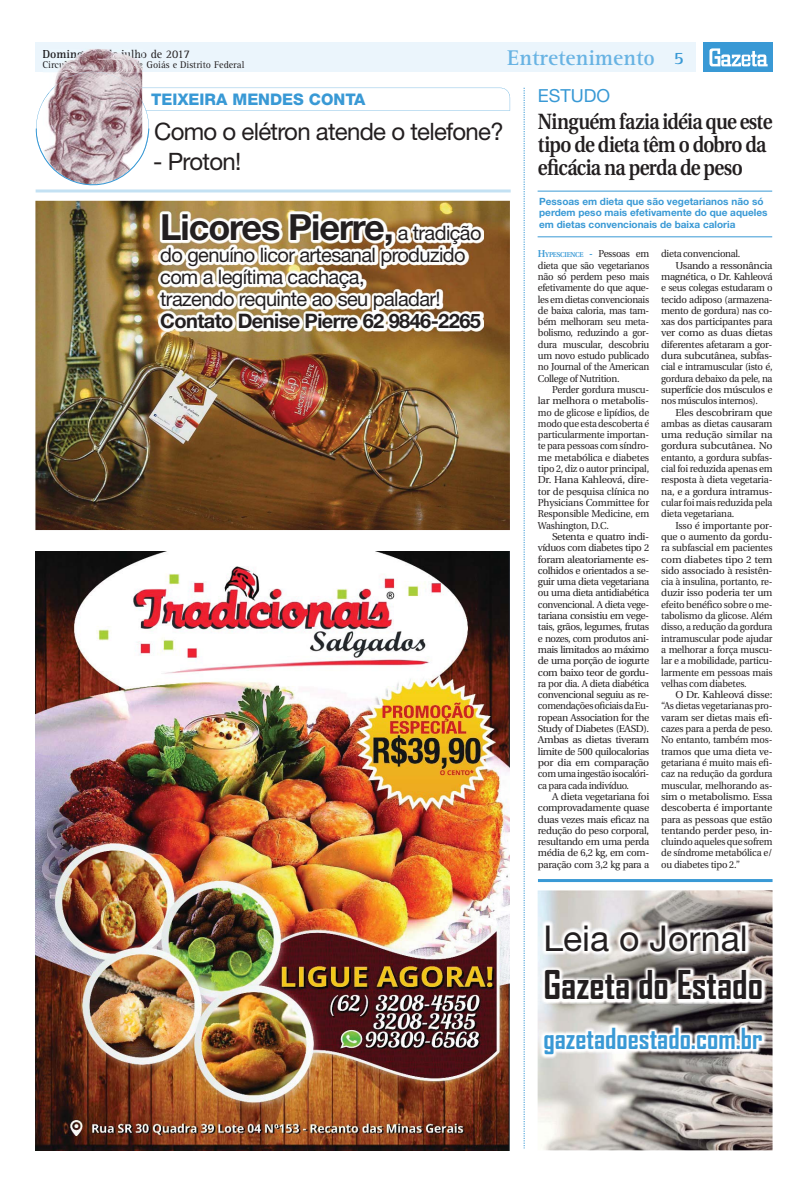
<style>
.page{position:relative;width:808px;height:1191px;background:#fff}
.page>*{position:absolute;margin:0;border:0;box-sizing:border-box;transform-origin:0 0}
.t1{font:700 38px "Agency FB";color:#231f20}
.t2{font:700 36px "Helvetica Neue";letter-spacing:-.03em;color:#231f20}
.t3{font:35.6px "Helvetica Neue";color:#231f20}
.t4{font:700 27.8px "Agency FB";color:#3999d5}
.t5{font:24px "Helvetica Neue";letter-spacing:-.03em;color:#231f20}
.t6{font:600 22px/23px "Utopia";letter-spacing:-.035em;color:#231f20;scale:.86 1}
.t7{font:700 22px "Rotis Serif";color:#68b3e3}
.t8{font:20px/22px "Helvetica Neue";letter-spacing:-.03em;color:#231f20}
.t9{font:700 20px "Helvetica Neue";letter-spacing:-.03em;color:#231f20}
.t10{font:18px "Helvetica Neue";color:#3999d5}
.t11{font:700 18px "Rotis Serif";color:#3999d5}
.t12{font:800 16px "Helvetica Neue";color:#3999d5}
.t13{font:12px "Rotis Serif";color:#1e1d20}
.t14{font:10px/11.3px "Utopia";letter-spacing:-.02em;color:#231f20;text-align:justify;scale:.95 1}
.t15{font:10px/11.3px "Utopia";letter-spacing:-.02em;color:#231f20;text-align:justify;scale:1.04 1}
.t16{font:10px/11.3px "Utopia";letter-spacing:-.02em;color:#231f20;text-align:justify}
.t17{font:10px "Utopia";letter-spacing:-.02em;color:#231f20;scale:.96 1}
.t18{font:700 10px/11.3px "Helvetica Neue";color:#3999d5}
.t19{font:10px "Rotis Serif";color:#231f20}
.t20{font:10px "Utopia";letter-spacing:-.02em;color:#231f20;scale:.94 1}
.t21{font:600 7px "Utopia";letter-spacing:-.045em;color:#3999d5;scale:.95 1}
.s1{font-weight:700}
.s2{font-weight:700;color:#e1d9dc}
.s3{font-weight:700;color:#beadb4}
.s4{color:#c2b0b7}
.s5{color:#231f20}
.s6{color:#1e1d20}
.s7{color:#ddd4d8}
.s8{color:#cbbdc2}
.s9{color:#b59da4}
.s10{color:#8e5c65}
.s11{color:#9b7981}
.s12{color:#956e77}
.s13{color:#a28992}
.s14{color:#cfc1c7}
.s15{color:#d8ccd0}
.s16{color:#c4c2c5}
.s17{font-weight:400;font-size:20px}
.s18{font-size:10px}
.s19{font-weight:400;font-size:10px;color:#231f20}
</style>
<div class="page">
<img style="left:35px;top:201px;width:475px;height:329px">
<div style="left:35px;top:43px;width:661px;height:29px;background:#ebf5fc"></div>
<div style="left:703px;top:43px;width:69px;height:29px;background:#3999d5"></div>
<svg style="left:709px;top:48px;width:59px;height:18px"></svg>
<svg style="left:524px;top:88px;width:1px;height:1060px"></svg>
<hr style="left:538px;top:191px;width:234px;height:1px;background:#3999d5">
<hr style="left:538px;top:236px;width:234px;height:1px;background:#3999d5">
<hr style="left:36px;top:189px;width:475px;height:3px;background:#c3e1f3">
<img style="left:58px;top:49px;width:84px;height:23px">
<img style="left:58px;top:50px;width:35px;height:10px">
<img style="left:97px;top:49px;width:45px;height:11px">
<img style="left:58px;top:61px;width:84px;height:9px">
<svg style="left:36px;top:72px;width:474px;height:121px"></svg>
<img style="left:538px;top:890px;width:234px;height:260px">
<img style="left:541px;top:921px;width:225px;height:82px">
<img style="left:540px;top:1023px;width:226px;height:35px">
<hr style="left:538px;top:879px;width:234px;height:3px;background:#3999d5">
<img style="left:157px;top:212px;width:327px;height:120px">
<img style="left:35px;top:551px;width:475px;height:599px">
<p class="t13" style="left:43px;top:49px;width:149px"><span class="s1">Doming</span><span class="s2">o</span><span class="s3">,</span> <span class="s4">2</span> de julho <span class="s5">de 2017</span></p>
<p class="t19" style="left:43px;top:61px;width:203px"><span class="s6">Circul</span><span class="s7">aç</span><span class="s8">ão</span> <span class="s9">n</span><span class="s10">o</span> <span class="s11">Es</span><span class="s12">t</span><span class="s13">a</span><span class="s14">do</span> <span class="s15">d</span><span class="s16">e</span> Goiás e Distrito Federal</p>
<h3 class="t7" style="left:507px;top:50px;width:149px">Entretenimento</h3>
<h3 class="t11" style="left:674px;top:52px;width:12px">5</h3>
<h3 class="t12" style="left:151px;top:94px;width:216px">TEIXEIRA MENDES CONTA</h3>
<h3 class="t5" style="left:154px;top:123px;width:351px">Como o elétron atende o telefone?</h3>
<h3 class="t5" style="left:153px;top:153px;width:90px">- Proton!</h3>
<h2 class="t2" style="left:160px;top:214px;width:323px">Licores Pierre, <span class="s17">a tradição</span></h2>
<h3 class="t8" style="left:160px;top:246px;width:307px">do genuíno licor artesanal produzido com a legítima cachaça,<br>trazendo requinte ao seu paladar!</h3>
<h3 class="t9" style="left:160px;top:314px;width:322px">Contato Denise Pierre 62 9846-2265</h3>
<h3 class="t10" style="left:538px;top:89px;width:74px">ESTUDO</h3>
<h3 class="t6" style="left:538px;top:112px;width:274px">Ninguém fazia idéia que este tipo de dieta têm o dobro da eficácia na perda de peso</h3>
<p class="t18" style="left:539px;top:197px;width:230px">Pessoas em dieta que são vegetarianos não só perdem peso mais efetivamente do que aqueles em dietas convencionais de baixa caloria</p>
<p class="t21" style="left:538px;top:252px;width:119px"><span class="s18">H</span>YPESCIENCE <span class="s18">-</span> <span class="s19">Pessoas em</span></p>
<p class="t14" style="left:538px;top:260px;width:119px">dieta que são vegetarianos não só perdem peso mais efetivamente do que aque&shy;les em dietas convencionais de baixa caloria, mas tam&shy;bém melhoram seu meta&shy;bolismo, reduzindo a gor&shy;dura muscular, descobriu um novo estudo publicado no Journal of the American College of Nutrition.</p>
<p class="t14" style="left:538px;top:385px;width:119px;text-indent:14px">Perder gordura muscu&shy;lar melhora o metabolis&shy;mo de glicose e lipídios, de modo que esta descoberta é particularmente importan&shy;te para pessoas com síndro&shy;me metabólica e diabetes tipo 2, diz o autor principal, Dr. Hana Kahleová, dire&shy;tor de pesquisa clínica no Physicians Committee for Responsible Medicine, em Washington, D.C.</p>
<p class="t15" style="left:538px;top:532px;width:109px;text-indent:14px">Setenta e quatro indi&shy;víduos com diabetes tipo 2 foram aleatoriamente es&shy;colhidos e orientados a se&shy;guir uma dieta vegetariana ou uma dieta antidiabética convencional. A dieta vege&shy;tariana consistiu em vege&shy;tais, grãos, legumes, frutas e nozes, com produtos ani&shy;mais limitados ao máximo de uma porção de iogurte com baixo teor de gordu&shy;ra por dia. A dieta diabética convencional seguiu as re&shy;comendações oficiais da Eu&shy;ropean Association for the Study of Diabetes (EASD).<br>Ambas as dietas tiveram limite de 500 quilocalorias por dia em comparação com uma ingestão isocalóri&shy;ca para cada indivíduo.</p>
<p class="t16" style="left:538px;top:791px;width:113px;text-indent:14px">A dieta vegetariana foi comprovadamente quase duas vezes mais eficaz na redução do peso corporal, resultando em uma perda média de 6,2 kg, em com&shy;paração com 3,2 kg para a</p>
<p class="t14" style="left:661px;top:249px;width:85px">dieta convencional.</p>
<p class="t16" style="left:675px;top:260px;width:99px">Usando a ressonância</p>
<p class="t16" style="left:661px;top:272px;width:113px">magnética, o Dr. Kahleová</p>
<p class="t14" style="left:661px;top:283px;width:119px">e seus colegas estudaram o</p>
<p class="t17" style="left:661px;top:295px;width:117px">tecido adiposo (armazena-</p>
<p class="t16" style="left:661px;top:306px;width:113px">mento de gordura) nas co-</p>
<p class="t16" style="left:661px;top:317px;width:113px">xas dos participantes para</p>
<p class="t15" style="left:661px;top:328px;width:109px">ver como as duas dietas</p>
<p class="t16" style="left:661px;top:339px;width:113px">diferentes afetaram a gor-</p>
<p class="t16" style="left:661px;top:351px;width:113px">dura subcutânea, subfas-</p>
<p class="t17" style="left:661px;top:363px;width:117px">cial e intramuscular (isto é,</p>
<p class="t14" style="left:661px;top:373px;width:119px">gordura debaixo da pele, na</p>
<p class="t16" style="left:661px;top:385px;width:113px">superfície dos músculos e</p>
<p class="t14" style="left:661px;top:396px;width:103px">nos músculos internos).</p>
<p class="t16" style="left:675px;top:407px;width:99px">Eles descobriram que</p>
<p class="t16" style="left:661px;top:419px;width:113px">ambas as dietas causaram</p>
<p class="t15" style="left:661px;top:430px;width:108px">uma redução similar na</p>
<p class="t15" style="left:661px;top:441px;width:109px">gordura subcutânea. No</p>
<p class="t17" style="left:661px;top:453px;width:117px">entanto, a gordura subfas-</p>
<p class="t14" style="left:661px;top:464px;width:119px">cial foi reduzida apenas em</p>
<p class="t16" style="left:661px;top:475px;width:113px">resposta à dieta vegetaria-</p>
<p class="t16" style="left:661px;top:486px;width:113px">na, e a gordura intramus-</p>
<p class="t14" style="left:661px;top:498px;width:119px">cular foi mais reduzida pela</p>
<p class="t14" style="left:661px;top:509px;width:78px">dieta vegetariana.</p>
<p class="t16" style="left:675px;top:520px;width:99px">Isso é importante por-</p>
<p class="t16" style="left:661px;top:532px;width:113px">que o aumento da gordu-</p>
<p class="t17" style="left:661px;top:544px;width:117px">ra subfascial em pacientes</p>
<p class="t15" style="left:661px;top:554px;width:109px">com diabetes tipo 2 tem</p>
<p class="t16" style="left:661px;top:565px;width:113px">sido associado à resistên-</p>
<p class="t14" style="left:661px;top:577px;width:119px">cia à insulina, portanto, re-</p>
<p class="t16" style="left:661px;top:588px;width:113px">duzir isso poderia ter um</p>
<p class="t14" style="left:661px;top:599px;width:119px">efeito benéfico sobre o me-</p>
<p class="t14" style="left:661px;top:611px;width:119px">tabolismo da glicose. Além</p>
<p class="t14" style="left:661px;top:622px;width:119px">disso, a redução da gordura</p>
<p class="t14" style="left:661px;top:633px;width:119px">intramuscular pode ajudar</p>
<p class="t14" style="left:661px;top:645px;width:119px">a melhorar a força muscu-</p>
<p class="t14" style="left:661px;top:656px;width:119px">lar e a mobilidade, particu-</p>
<p class="t14" style="left:661px;top:667px;width:119px">larmente em pessoas mais</p>
<p class="t14" style="left:661px;top:678px;width:91px">velhas com diabetes.</p>
<p class="t15" style="left:675px;top:690px;width:95px">O Dr. Kahleová disse:</p>
<p class="t14" style="left:661px;top:701px;width:119px">“As dietas vegetarianas pro-</p>
<p class="t16" style="left:661px;top:712px;width:113px">varam ser dietas mais efi-</p>
<p class="t14" style="left:661px;top:724px;width:119px">cazes para a perda de peso.</p>
<p class="t14" style="left:661px;top:735px;width:119px">No entanto, também mos-</p>
<p class="t16" style="left:661px;top:746px;width:113px">tramos que uma dieta ve-</p>
<p class="t14" style="left:661px;top:758px;width:119px">getariana é muito mais efi-</p>
<p class="t14" style="left:661px;top:769px;width:119px">caz na redução da gordura</p>
<p class="t17" style="left:661px;top:781px;width:117px">muscular, melhorando as-</p>
<p class="t16" style="left:661px;top:791px;width:113px">sim o metabolismo. Essa</p>
<p class="t16" style="left:661px;top:803px;width:113px">descoberta é importante</p>
<p class="t16" style="left:661px;top:814px;width:113px">para as pessoas que estão</p>
<p class="t16" style="left:661px;top:825px;width:113px">tentando perder peso, in-</p>
<p class="t20" style="left:661px;top:837px;width:120px">cluindo aqueles que sofrem</p>
<p class="t14" style="left:661px;top:848px;width:119px">de síndrome metabólica e/</p>
<p class="t14" style="left:661px;top:859px;width:85px">ou diabetes tipo 2.”</p>
<h3 class="t3" style="left:543px;top:925px;width:206px">Leia o Jornal</h3>
<h1 class="t1" style="left:543px;top:961px;width:221px">Gazeta do Estado</h1>
<h3 class="t4" style="left:543px;top:1021px;width:221px">gazetadoestado.com.br</h3>
</div>
